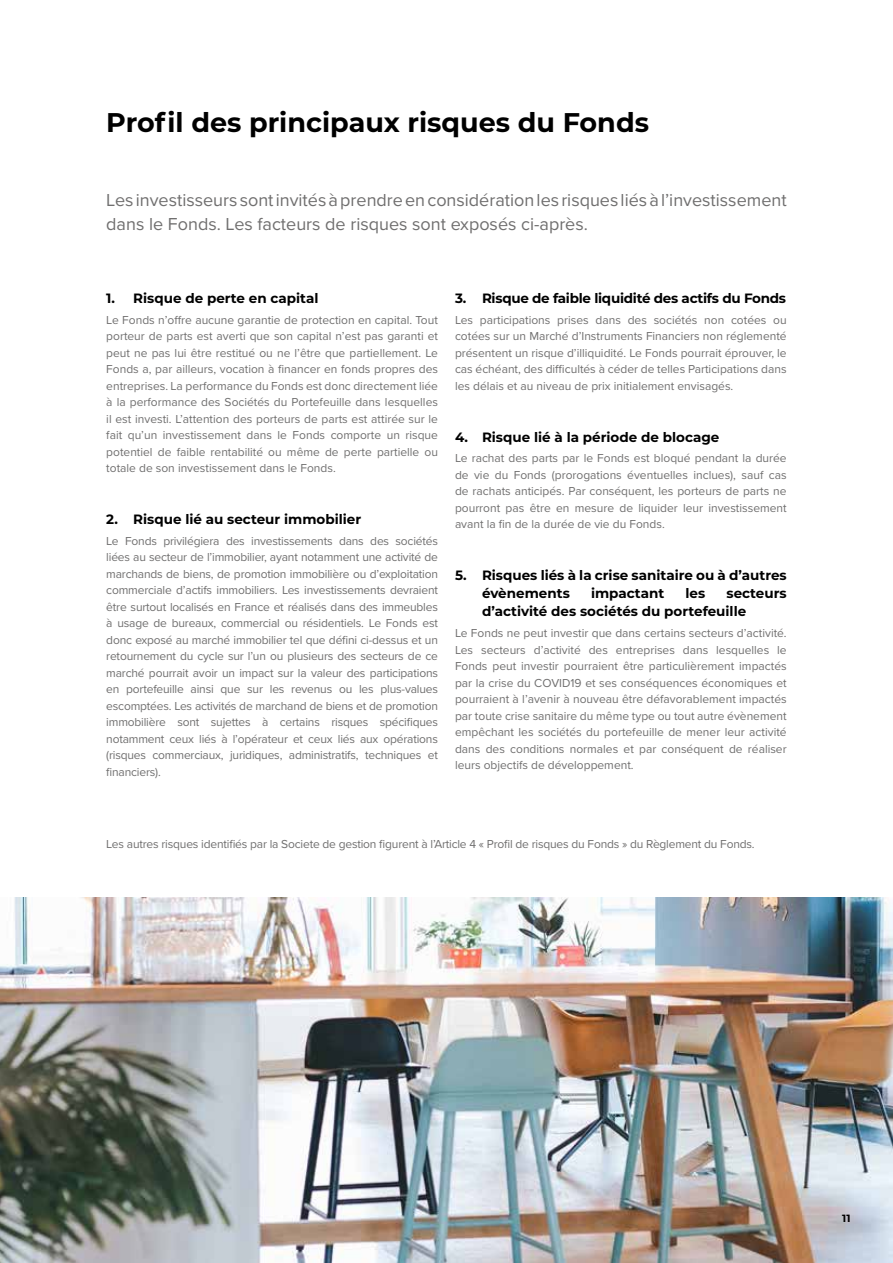
<style>
.page{position:relative;width:893px;height:1263px;background:#fff}
.page>*{position:absolute;margin:0;border:0;box-sizing:border-box;transform-origin:0 0}
.t1{font:700 27px "Montserrat";color:#000}
.t2{font:18px/24px "Proxima Nova";color:#706f6f}
.t3{font:700 13.5px/18px "Montserrat";color:#000}
.t4{font:700 13.5px "Montserrat";letter-spacing:-.02em;color:#000}
.t5{font:12px/16.5px "Proxima Nova";color:#706f6f;text-align:justify}
.t6{font:700 10.5px "Montserrat";color:#000}
</style>
<div class="page">
<img style="left:0;top:897px;width:893px;height:366px">
<h1 class="t1" style="left:106px;top:103px;width:544px">Profil des principaux risques du Fonds</h1>
<h2 class="t2" style="left:106px;top:187px;width:682px">Les investisseurs sont invités à prendre en considération les risques liés à l’investissement dans le Fonds. Les facteurs de risques sont exposés ci-après.</h2>
<p class="t3" style="left:106px;top:288px;width:214px">1. Risque de perte en capital</p>
<p class="t5" style="left:106px;top:311px;width:333px">Le Fonds n’offre aucune garantie de protection en capital. Tout porteur de parts est averti que son capital n’est pas garanti et peut ne pas lui être restitué ou ne l’être que partiellement. Le Fonds a, par ailleurs, vocation à financer en fonds propres des entreprises. La performance du Fonds est donc directement liée à la performance des Sociétés du Portefeuille dans lesquelles il est investi. L’attention des porteurs de parts est attirée sur le fait qu’un investissement dans le Fonds comporte un risque potentiel de faible rentabilité ou même de perte partielle ou totale de son investissement dans le Fonds.</p>
<p class="t3" style="left:106px;top:510px;width:256px">2. Risque lié au secteur immobilier</p>
<p class="t5" style="left:106px;top:532px;width:333px">Le Fonds privilégiera des investissements dans des sociétés liées au secteur de l’immobilier, ayant notamment une activité de marchands de biens, de promotion immobilière ou d’exploitation commerciale d’actifs immobiliers. Les investissements devraient être surtout localisés en France et réalisés dans des immeubles à usage de bureaux, commercial ou résidentiels. Le Fonds est donc exposé au marché immobilier tel que défini ci-dessus et un retournement du cycle sur l’un ou plusieurs des secteurs de ce marché pourrait avoir un impact sur la valeur des participations en portefeuille ainsi que sur les revenus ou les plus-values escomptées. Les activités de marchand de biens et de promotion immobilière sont sujettes à certains risques spécifiques notamment ceux liés à l’opérateur et ceux liés aux opérations (risques commerciaux, juridiques, administratifs, techniques et financiers).</p>
<p class="t4" style="left:455px;top:288px;width:333px">3. Risque de faible liquidité des actifs du Fonds</p>
<p class="t5" style="left:455px;top:311px;width:333px">Les participations prises dans des sociétés non cotées ou cotées sur un Marché d’Instruments Financiers non réglementé présentent un risque d’illiquidité. Le Fonds pourrait éprouver, le cas échéant, des difficultés à céder de telles Participations dans les délais et au niveau de prix initialement envisagés.</p>
<p class="t3" style="left:455px;top:427px;width:266px">4. Risque lié à la période de blocage</p>
<p class="t5" style="left:455px;top:450px;width:333px">Le rachat des parts par le Fonds est bloqué pendant la durée de vie du Fonds (prorogations éventuelles inclues), sauf cas de rachats anticipés. Par conséquent, les porteurs de parts ne pourront pas être en mesure de liquider leur investissement avant la fin de la durée de vie du Fonds.</p>
<p class="t3" style="left:482px;top:566px;width:306px;text-indent:-27px">5. Risques liés à la crise sanitaire ou à d’autres évènements</p>
<p class="t3" style="left:591px;top:584px;width:75px">impactant</p>
<p class="t3" style="left:686px;top:584px;width:21px">les</p>
<p class="t3" style="left:482px;top:584px;width:306px;text-indent:244px">secteurs d’activité des sociétés du portefeuille</p>
<p class="t5" style="left:455px;top:624px;width:333px">Le Fonds ne peut investir que dans certains secteurs d’activité.<br>Les secteurs d’activité des entreprises dans lesquelles le Fonds peut investir pourraient être particulièrement impactés par la crise du COVID19 et ses conséquences économiques et pourraient à l’avenir à nouveau être défavorablement impactés par toute crise sanitaire du même type ou tout autre évènement empêchant les sociétés du portefeuille de mener leur activité dans des conditions normales et par conséquent de réaliser leurs objectifs de développement.</p>
<p class="t5" style="left:106px;top:835px;width:650px">Les autres risques identifiés par la Societe de gestion figurent à l’Article 4 « Profil de risques du Fonds » du Règlement du Fonds.</p>
<p class="t6" style="left:842px;top:1211px;width:10px">11</p>
</div>
